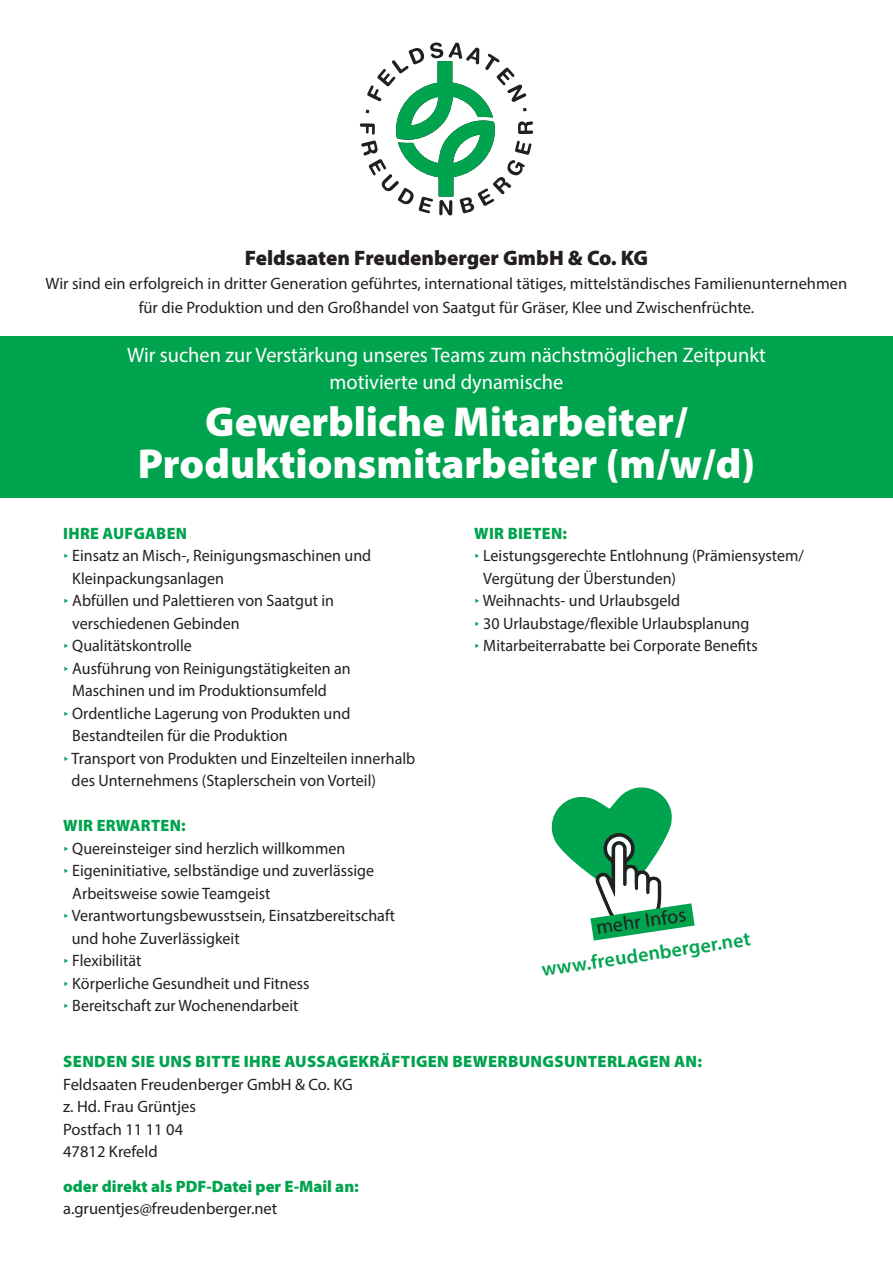
<style>
.page{position:relative;width:893px;height:1263px;background:#fff}
.page>*{position:absolute;margin:0;border:0;box-sizing:border-box;transform-origin:0 0}
.t1{font:900 42px/42px "Myriad Pro";color:#fff;text-align:center}
.t2{font:21px/27px "Myriad Pro";color:#fff;text-align:center}
.t3{font:900 21px "Myriad Pro";color:#231f20}
.t4{font:600 19.95px "Myriad Pro";color:#00a34e}
.t5{font:19.95px "Myriad Pro";color:#231f20}
.t6{font:16.5px/22.5px "Myriad Pro";color:#231f20;text-align:center}
.t7{font:900 16.5px "Myriad Pro";letter-spacing:.02em;color:#00a34e}
.t8{font:900 16.5px "Myriad Pro";color:#00a34e}
.s1{font-family:"Geogrotesque";font-weight:100;color:#00a34e}
</style>
<div class="page">
<div style="left:0;top:336px;width:893px;height:162px;background:#00a34e"></div>
<svg style="left:360px;top:42px;width:173px;height:173px"></svg>
<svg style="left:551px;top:787px;width:144px;height:153px"></svg>
<p class="t3" style="left:245px;top:243px;width:405px">Feldsaaten Freudenberger GmbH &amp; Co. KG</p>
<p class="t6" style="left:46px;top:271px;width:803px;line-height:24px">Wir sind ein erfolgreich in dritter Generation geführtes, international tätiges, mittelständisches Familienunternehmen für die Produktion und den Großhandel von Saatgut für Gräser, Klee und Zwischenfrüchte.</p>
<p class="t2" style="left:127px;top:341px;width:640px">Wir suchen zur Verstärkung unseres Teams zum nächstmöglichen Zeitpunkt motivierte und dynamische</p>
<h1 class="t1" style="left:138px;top:399px;width:619px">Gewerbliche Mitarbeiter/<br>Produktionsmitarbeiter (m/w/d)</h1>
<p class="t7" style="left:63px;top:522px;width:125px">IHRE AUFGABEN</p>
<p class="t6" style="left:63px;top:544px;width:310px"><span class="s1">∂</span> Einsatz an Misch-, Reinigungsmaschinen und</p>
<p class="t6" style="left:72px;top:567px;width:153px">Kleinpackungsanlagen</p>
<p class="t6" style="left:63px;top:589px;width:272px"><span class="s1">∂</span> Abfüllen und Palettieren von Saatgut in</p>
<p class="t6" style="left:72px;top:612px;width:169px">verschiedenen Gebinden</p>
<p class="t6" style="left:63px;top:634px;width:130px"><span class="s1">∂</span> Qualitätskontrolle</p>
<p class="t6" style="left:63px;top:657px;width:289px"><span class="s1">∂</span> Ausführung von Reinigungstätigkeiten an</p>
<p class="t6" style="left:72px;top:679px;width:256px">Maschinen und im Produktionsumfeld</p>
<p class="t6" style="left:63px;top:702px;width:289px"><span class="s1">∂</span> Ordentliche Lagerung von Produkten und</p>
<p class="t6" style="left:72px;top:724px;width:217px">Bestandteilen für die Produktion</p>
<p class="t6" style="left:63px;top:747px;width:354px"><span class="s1">∂</span> Transport von Produkten und Einzelteilen innerhalb</p>
<p class="t6" style="left:72px;top:769px;width:306px">des Unternehmens (Staplerschein von Vorteil)</p>
<p class="t7" style="left:63px;top:815px;width:124px">WIR ERWARTEN:</p>
<p class="t6" style="left:63px;top:837px;width:284px"><span class="s1">∂</span> Quereinsteiger sind herzlich willkommen</p>
<p class="t6" style="left:63px;top:859px;width:312px"><span class="s1">∂</span> Eigeninitiative, selbständige und zuverlässige</p>
<p class="t6" style="left:72px;top:882px;width:200px">Arbeitsweise sowie Teamgeist</p>
<p class="t6" style="left:63px;top:904px;width:333px"><span class="s1">∂</span> Verantwortungsbewusstsein, Einsatzbereitschaft</p>
<p class="t6" style="left:72px;top:927px;width:169px">und hohe Zuverlässigkeit</p>
<p class="t6" style="left:63px;top:949px;width:80px"><span class="s1">∂</span> Flexibilität</p>
<p class="t6" style="left:63px;top:972px;width:248px"><span class="s1">∂</span> Körperliche Gesundheit und Fitness</p>
<p class="t6" style="left:63px;top:994px;width:237px"><span class="s1">∂</span> Bereitschaft zur Wochenendarbeit</p>
<p class="t7" style="left:474px;top:522px;width:94px">WIR BIETEN:</p>
<p class="t6" style="left:474px;top:544px;width:331px"><span class="s1">∂</span> Leistungsgerechte Entlohnung (Prämiensystem/</p>
<p class="t6" style="left:483px;top:567px;width:194px">Vergütung der Überstunden)</p>
<p class="t6" style="left:474px;top:589px;width:208px"><span class="s1">∂</span> Weihnachts- und Urlaubsgeld</p>
<p class="t6" style="left:474px;top:612px;width:277px"><span class="s1">∂</span> 30 Urlaubstage/flexible Urlaubsplanung</p>
<p class="t6" style="left:474px;top:634px;width:285px"><span class="s1">∂</span> Mitarbeiterrabatte bei Corporate Benefits</p>
<p class="t5" style="left:595px;top:915px;width:92px;rotate:-8deg">mehr Infos</p>
<p class="t4" style="left:540px;top:956px;width:212px;rotate:-8deg">www.freudenberger.net</p>
<p class="t7" style="left:63px;top:1050px;width:640px">SENDEN SIE UNS BITTE IHRE AUSSAGEKRÄFTIGEN BEWERBUNGSUNTERLAGEN AN:</p>
<p class="t6" style="left:63px;top:1072px;width:291px;text-align:left">Feldsaaten Freudenberger GmbH &amp; Co. KG z. Hd. Frau Grüntjes<br>Postfach 11 11 04<br>47812 Krefeld</p>
<p class="t8" style="left:63px;top:1175px;width:297px">oder direkt als PDF-Datei per E-Mail an:</p>
<p class="t6" style="left:63px;top:1197px;width:216px">a.gruentjes@freudenberger.net</p>
</div>
